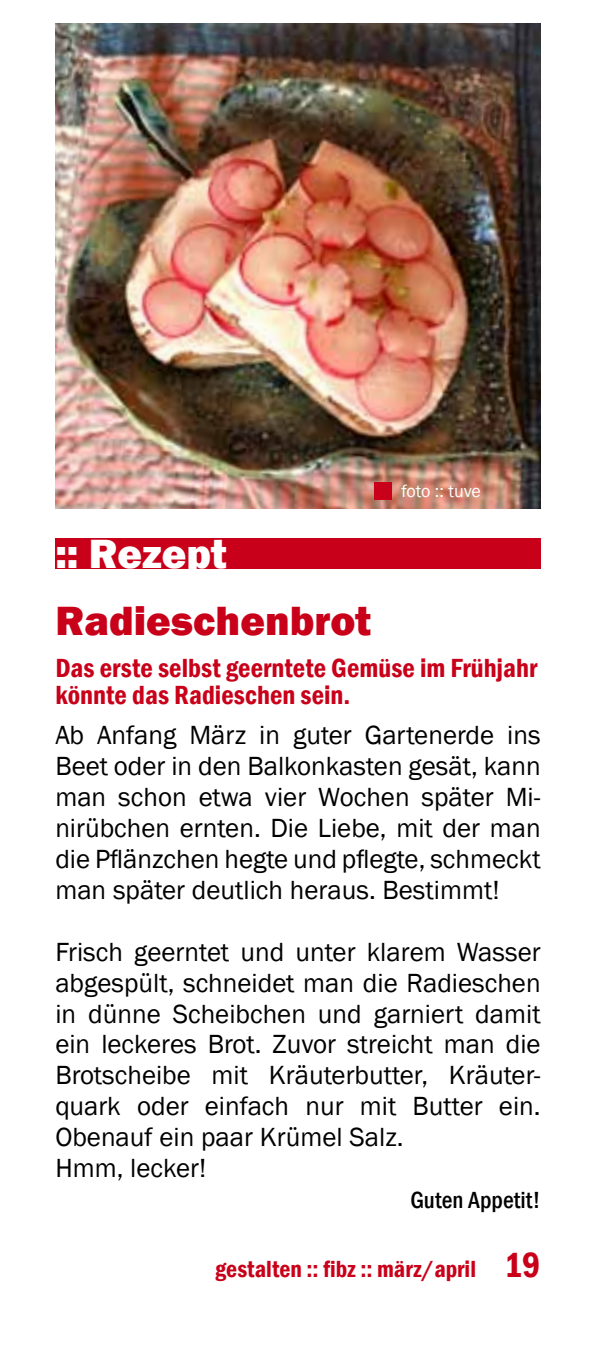
<style>
.page{position:relative;width:596px;height:1361px;background:#fff}
.page>*{position:absolute;margin:0;border:0;box-sizing:border-box;transform-origin:0 0}
.t1{font:800 42px "Franklin Gothic";color:#c90019}
.t2{font:800 42px "Franklin Gothic";color:#fff}
.t3{font:27px/30.9px "Franklin Gothic";color:#000;text-align:justify}
.t4{font:600 condensed 27px/27px "Franklin Gothic";color:#c90019}
.t5{font:600 condensed 24px "Franklin Gothic";color:#c90019}
.t6{font:500 condensed 24px "Franklin Gothic";color:#000}
.t7{font:18px "Franklin Gothic";letter-spacing:-.01em;color:#fff}
.s1{font-size:36px}
</style>
<div class="page">
<img style="left:55px;top:23px;width:485px;height:485px">
<div style="left:55px;top:538px;width:485px;height:31px;background:#c90019"></div>
<div style="left:374px;top:483px;width:17px;height:17px;background:#c90019"></div>
<p class="t7" style="left:401px;top:479px;width:81px">foto :: tuve</p>
<h1 class="t2" style="left:55px;top:526px;width:173px">:: Rezept</h1>
<h1 class="t1" style="left:55px;top:594px;width:317px">Radieschenbrot</h1>
<p class="t4" style="left:55px;top:654px;width:483px">Das erste selbst geerntete Gemüse im Frühjahr könnte das Radieschen sein.</p>
<p class="t3" style="left:55px;top:720px;width:486px">Ab Anfang März in guter Gartenerde ins Beet oder in den Balkonkasten gesät, kann man schon etwa vier Wochen später Mi&shy;nirübchen ernten. Die Liebe, mit der man die Pflänzchen hegte und pflegte, schmeckt man später deutlich heraus. Bestimmt!</p>
<p class="t3" style="left:55px;top:937px;width:486px;text-align:left">Frisch geerntet und unter klarem Wasser abgespült, schneidet man die Radieschen in dünne Scheibchen und garniert damit ein leckeres Brot. Zuvor streicht man die Brotscheibe mit Kräuterbutter, Kräuter&shy;quark oder einfach nur mit Butter ein.<br>Obenauf ein paar Krümel Salz.<br>Hmm, lecker!</p>
<p class="t6" style="left:410px;top:1184px;width:132px">Guten Appetit!</p>
<p class="t5" style="left:215px;top:1253px;width:326px">gestalten :: fibz :: märz/april <span class="s1">19</span></p>
</div>
